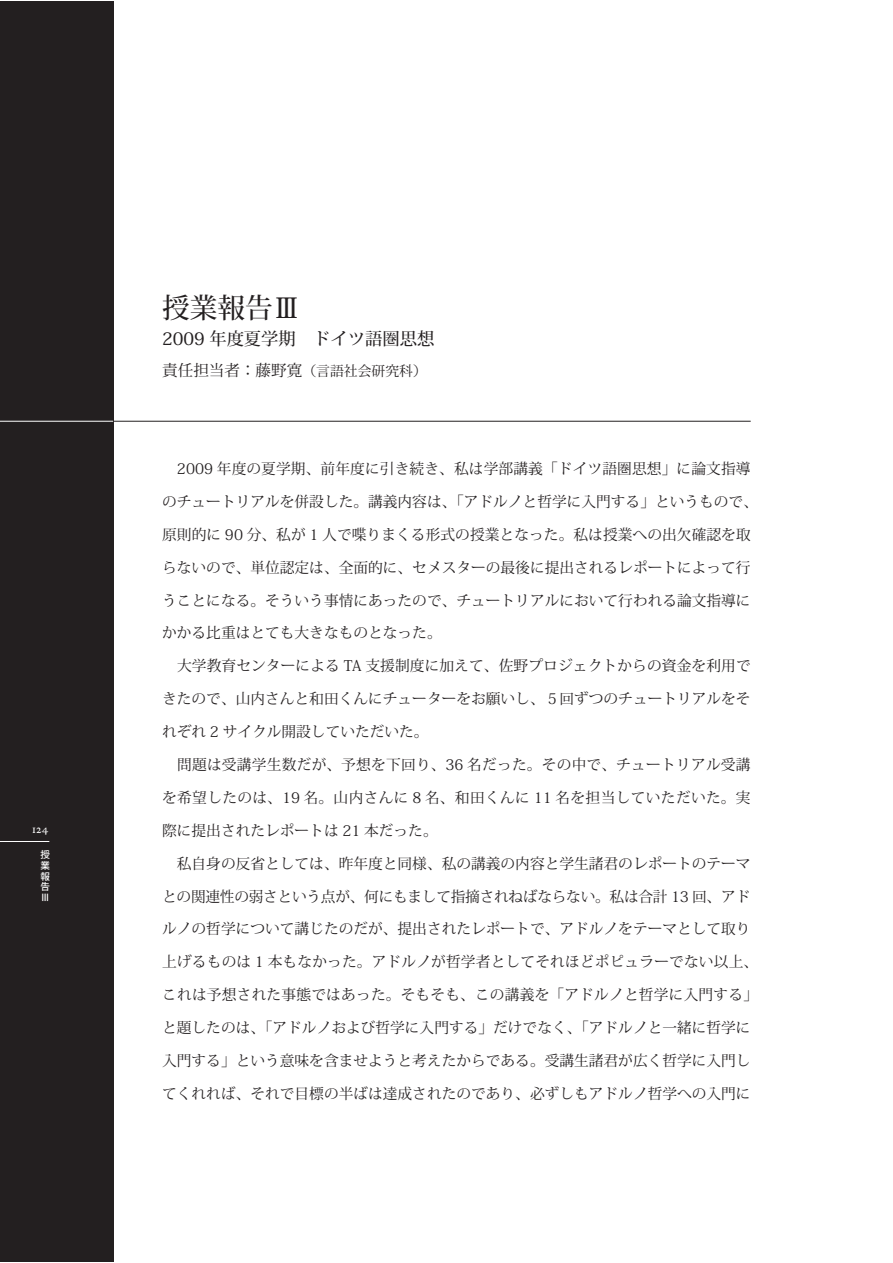
<style>
.page{position:relative;width:893px;height:1263px;background:#fff}
.page>*{position:absolute;margin:0;border:0;box-sizing:border-box;transform-origin:0 0}
.t1{font:27.75px "Koz Min Pro Medium 90 msp RKSJ H";color:#231f20}
.t2{font:17.25px "Koz Min Pro Medium 90 msp RKSJ H";color:#231f20}
.t3{font:15.6px "Koz Min Pro Regular 90 msp RKSJ H";color:#231f20}
.t4{font:14.7px "Koz Min Pro Regular 90 msp RKSJ H";color:#231f20}
.t5{font:14.7px "Koz Min Pro Regular 90 msp RKSJ H";letter-spacing:-.02em;color:#231f20}
.t6{font:14.7px "Koz Min Pro Regular 90 msp RKSJ H";letter-spacing:.025em;color:#231f20}
.t7{font:13.05px "Adobe Jenson Pro";color:#fff}
.t8{font:9.45px/10.6px "Koz Go Pro Medium 90 msp RKSJ H";color:#fff;text-align:justify}
.s1{font-size:13.8px}
</style>
<div class="page">
<div style="left:0;top:1px;width:113px;height:1261px;background:#231f20"></div>
<hr style="left:113px;top:421px;width:638px;height:1px;background:#231f20">
<hr style="left:0;top:421px;width:113px;height:1px;background:#fff">
<hr style="left:0;top:841px;width:49px;height:1px;background:#fff">
<p class="t7" style="left:32px;top:821px;width:18px">124</p>
<p class="t8" style="left:40px;top:851px;width:11px">授業報告Ⅲ</p>
<h1 class="t1" style="left:162px;top:297px;width:140px">授業報告Ⅲ</h1>
<p class="t2" style="left:162px;top:332px;width:274px">2009 年度夏学期　ドイツ語圏思想</p>
<p class="t3" style="left:162px;top:364px;width:266px">責任担当者：藤野寛<span class="s1">（言語社会研究科）</span></p>
<p class="t4" style="left:162px;top:463px;width:590px">　2009 年度の夏学期、前年度に引き続き、私は学部講義「ドイツ語圏思想」に論文指導</p>
<p class="t4" style="left:162px;top:496px;width:597px">のチュートリアルを併設した。講義内容は、「アドルノと哲学に入門する」というもので、</p>
<p class="t4" style="left:162px;top:529px;width:590px">原則的に 90 分、私が 1 人で喋りまくる形式の授業となった。私は授業への出欠確認を取</p>
<p class="t4" style="left:162px;top:562px;width:590px">らないので、単位認定は、全面的に、セメスターの最後に提出されるレポートによって行</p>
<p class="t4" style="left:162px;top:595px;width:590px">うことになる。そういう事情にあったので、チュートリアルにおいて行われる論文指導に</p>
<p class="t4" style="left:162px;top:627px;width:281px">かかる比重はとても大きなものとなった。</p>
<p class="t4" style="left:162px;top:660px;width:590px">　大学教育センターによる TA 支援制度に加えて、佐野プロジェクトからの資金を利用で</p>
<p class="t4" style="left:162px;top:693px;width:590px">きたので、山内さんと和田くんにチューターをお願いし、５回ずつのチュートリアルをそ</p>
<p class="t4" style="left:162px;top:726px;width:268px">れぞれ 2 サイクル開設していただいた。</p>
<p class="t4" style="left:162px;top:759px;width:590px">　問題は受講学生数だが、予想を下回り、36 名だった。その中で、チュートリアル受講</p>
<p class="t6" style="left:162px;top:792px;width:590px">を希望したのは、19 名。山内さんに 8 名、和田くんに 11 名を担当していただいた。実</p>
<p class="t4" style="left:162px;top:825px;width:277px">際に提出されたレポートは 21 本だった。</p>
<p class="t4" style="left:162px;top:858px;width:590px">　私自身の反省としては、昨年度と同様、私の講義の内容と学生諸君のレポートのテーマ</p>
<p class="t5" style="left:162px;top:890px;width:590px">との関連性の弱さという点が、何にもまして指摘されねばならない。私は合計 13 回、アド</p>
<p class="t4" style="left:162px;top:923px;width:590px">ルノの哲学について講じたのだが、提出されたレポートで、アドルノをテーマとして取り</p>
<p class="t4" style="left:162px;top:956px;width:597px">上げるものは 1 本もなかった。アドルノが哲学者としてそれほどポピュラーでない以上、</p>
<p class="t4" style="left:162px;top:989px;width:597px">これは予想された事態ではあった。そもそも、この講義を「アドルノと哲学に入門する」</p>
<p class="t4" style="left:162px;top:1022px;width:590px">と題したのは、「アドルノおよび哲学に入門する」だけでなく、「アドルノと一緒に哲学に</p>
<p class="t4" style="left:162px;top:1055px;width:590px">入門する」という意味を含ませようと考えたからである。受講生諸君が広く哲学に入門し</p>
<p class="t4" style="left:162px;top:1088px;width:590px">てくれれば、それで目標の半ばは達成されたのであり、必ずしもアドルノ哲学への入門に</p>
</div>
